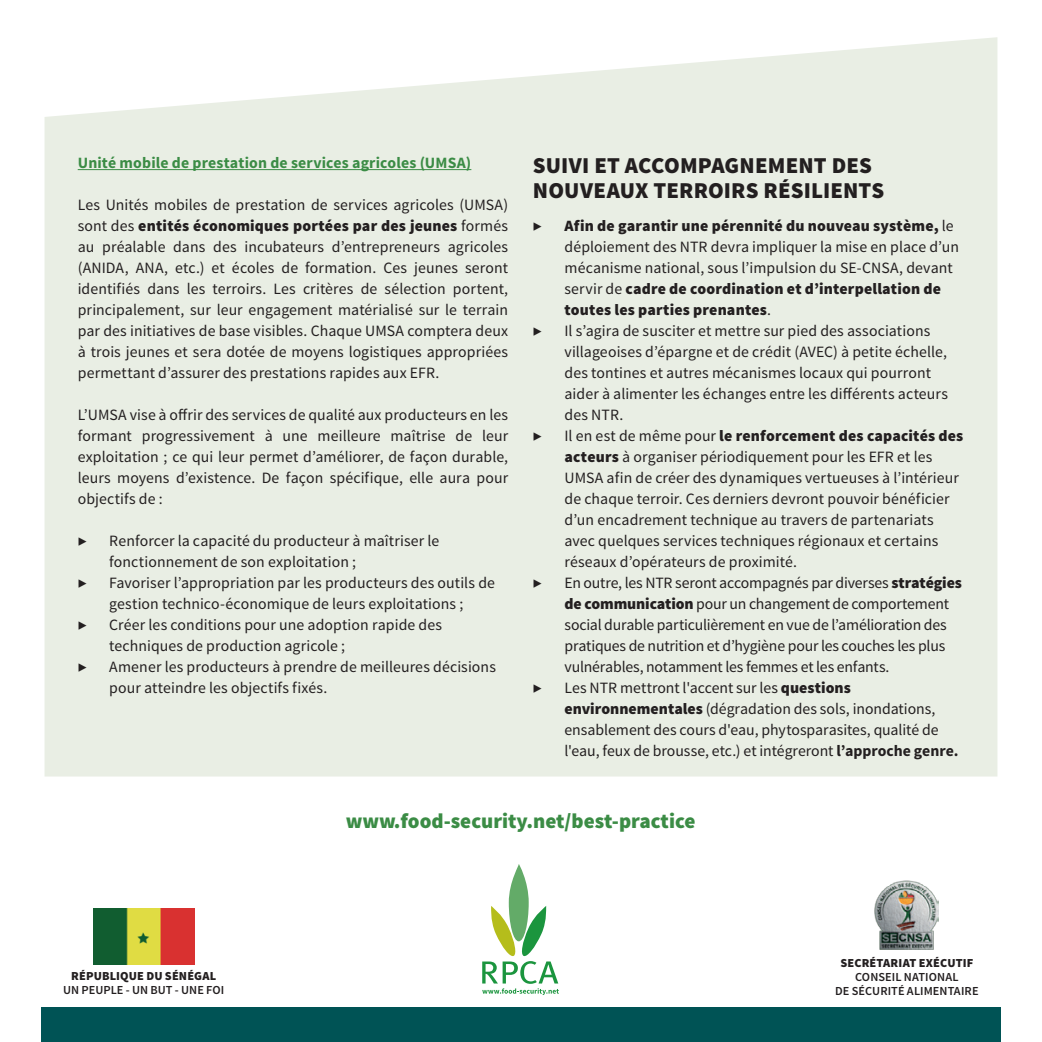
<style>
.page{position:relative;width:1042px;height:1042px;background:#fff}
.page>*{position:absolute;margin:0;border:0;box-sizing:border-box;transform-origin:0 0}
.t1{font:900 22.75px/24.5px "Source Sans Pro";letter-spacing:.005em;color:#231f20}
.t2{font:900 21px "Source Sans Pro";color:#3b8c45}
.t3{font:15.75px/21px "Source Sans Pro";letter-spacing:.005em;color:#231f20}
.t4{font:700 15.75px "Source Sans Pro";letter-spacing:.01em;color:#3b8c45}
.t5{font:600 12.25px/14px "Source Sans Pro";letter-spacing:.01em;color:#231f20;text-align:center}
.t6{font:900 12.25px "Source Sans Pro";letter-spacing:.015em;color:#231f20}
.s1{font-weight:900}
.s2{font-weight:700}
</style>
<div class="page">
<div style="left:41px;top:1007px;width:959px;height:35px;background:#005355"></div>
<div style="left:45px;top:37px;width:952px;height:739px;background:#e9eee4"></div>
<hr style="left:78px;top:169px;width:393px;height:1px;background:#3b8c45">
<img style="left:93px;top:908px;width:101px;height:56px">
<img style="left:875px;top:880px;width:64px;height:69px">
<svg style="left:509px;top:863px;width:20px;height:78px"></svg>
<svg style="left:482px;top:905px;width:77px;height:90px"></svg>
<p class="t4" style="left:78px;top:153px;width:395px">Unité mobile de prestation de services agricoles (UMSA)</p>
<p class="t3" style="left:78px;top:195px;width:432px;text-align:justify">Les Unités mobiles de prestation de services agricoles (UMSA) sont des <span class="s1">entités économiques portées par des jeunes</span> formés au préalable dans des incubateurs d’entrepreneurs agricoles (ANIDA, ANA, etc.) et écoles de formation. Ces jeunes seront identifiés dans les terroirs. Les critères de sélection portent, principalement, sur leur engagement matérialisé sur le terrain par des initiatives de base visibles. Chaque UMSA comptera deux à trois jeunes et sera dotée de moyens logistiques appropriées permettant d’assurer des prestations rapides aux EFR.</p>
<p class="t3" style="left:78px;top:405px;width:432px;text-align:justify">L’UMSA vise à offrir des services de qualité aux producteurs en les formant progressivement à une meilleure maîtrise de leur exploitation ; ce qui leur permet d’améliorer, de façon durable, leurs moyens d’existence. De façon spécifique, elle aura pour objectifs de :</p>
<p class="t3" style="left:78px;top:531px;width:10px">▶</p>
<p class="t3" style="left:109px;top:531px;width:332px">Renforcer la capacité du producteur à maîtriser le fonctionnement de son exploitation ;</p>
<p class="t3" style="left:78px;top:572px;width:10px">▶</p>
<p class="t3" style="left:109px;top:572px;width:387px">Favoriser l’appropriation par les producteurs des outils de gestion technico-économique de leurs exploitations ;</p>
<p class="t3" style="left:78px;top:614px;width:10px">▶</p>
<p class="t3" style="left:109px;top:614px;width:334px">Créer les conditions pour une adoption rapide des techniques de production agricole ;</p>
<p class="t3" style="left:78px;top:656px;width:10px">▶</p>
<p class="t3" style="left:109px;top:656px;width:388px">Amener les producteurs à prendre de meilleures décisions pour atteindre les objectifs fixés.</p>
<h1 class="t1" style="left:533px;top:154px;width:353px">SUIVI ET ACCOMPAGNEMENT DES<br>NOUVEAUX TERROIRS RÉSILIENTS</h1>
<p class="t3" style="left:533px;top:216px;width:10px">▶</p>
<p class="t3" style="left:564px;top:216px;width:396px"><span class="s1">Afin de garantir une pérennité du nouveau système,</span> le déploiement des NTR devra impliquer la mise en place d’un mécanisme national, sous l’impulsion du SE-CNSA, devant servir de <span class="s1">cadre de coordination et d’interpellation de toutes les parties prenantes</span>.</p>
<p class="t3" style="left:533px;top:321px;width:10px">▶</p>
<p class="t3" style="left:564px;top:321px;width:385px">Il s’agira de susciter et mettre sur pied des associations villageoises d’épargne et de crédit (AVEC) à petite échelle, des tontines et autres mécanismes locaux qui pourront aider à alimenter les échanges entre les différents acteurs des NTR.</p>
<p class="t3" style="left:533px;top:425px;width:10px">▶</p>
<p class="t3" style="left:564px;top:425px;width:400px">Il en est de même pour <span class="s1">le renforcement des capacités des acteurs</span> à organiser périodiquement pour les EFR et les UMSA afin de créer des dynamiques vertueuses à l’intérieur de chaque terroir. Ces derniers devront pouvoir bénéficier d’un encadrement technique au travers de partenariats avec quelques services techniques régionaux et certains réseaux d’opérateurs de proximité.</p>
<p class="t3" style="left:533px;top:572px;width:10px">▶</p>
<p class="t3" style="left:564px;top:572px;width:399px">En outre, les NTR seront accompagnés par diverses <span class="s1">stratégies de communication</span> pour un changement de comportement social durable particulièrement en vue de l’amélioration des pratiques de nutrition et d’hygiène pour les couches les plus vulnérables, notamment les femmes et les enfants.</p>
<p class="t3" style="left:533px;top:677px;width:10px">▶</p>
<p class="t3" style="left:564px;top:677px;width:395px">Les NTR mettront l'accent sur les <span class="s1">questions environnementales</span> (dégradation des sols, inondations, ensablement des cours d'eau, phytosparasites, qualité de l'eau, feux de brousse, etc.) et intégreront <span class="s2">l’approche genre.</span></p>
<p class="t6" style="left:71px;top:968px;width:147px">RÉPUBLIQUE DU SÉNÉGAL</p>
<p class="t5" style="left:63px;top:983px;width:163px">UN PEUPLE - UN BUT - UNE FOI</p>
<h2 class="t2" style="left:346px;top:807px;width:351px">www.food-security.net/best-practice</h2>
<p class="t6" style="left:840px;top:955px;width:134px">SECRÉTARIAT EXÉCUTIF</p>
<p class="t5" style="left:835px;top:970px;width:145px">CONSEIL NATIONAL<br>DE SÉCURITÉ ALIMENTAIRE</p>
</div>
